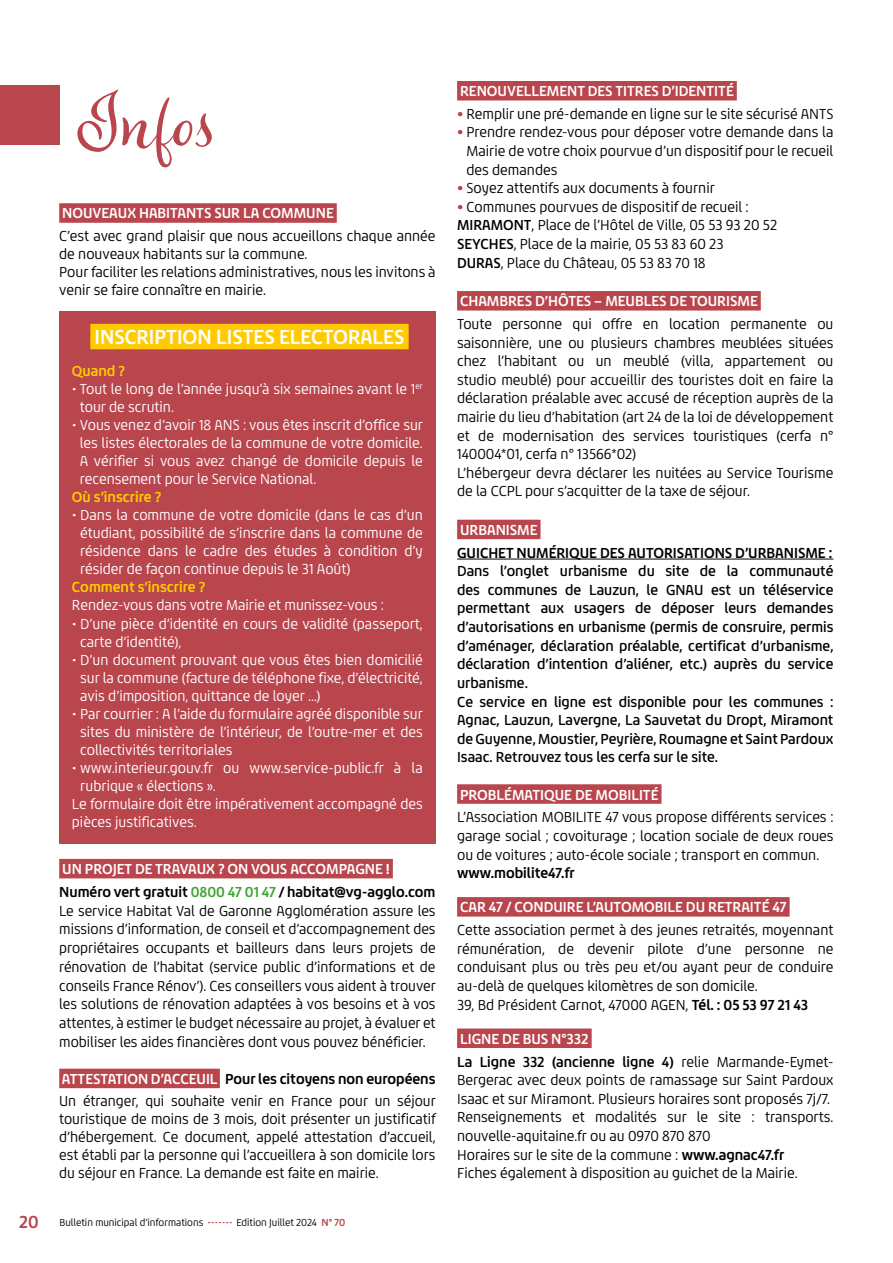
<style>
.page{position:relative;width:893px;height:1263px;background:#fff}
.page>*{position:absolute;margin:0;border:0;box-sizing:border-box;transform-origin:0 0}
.t1{font:700 72px "Caprizant";letter-spacing:.005em;color:#b9454d}
.t2{font:21px "Chypre Nor Bol";color:#fff}
.t3{font:15px/18.6px "Chypre Nor Reg";color:#000}
.t4{font:15px/18px "Chypre Nor Reg";color:#fff;text-align:justify}
.t5{font:15px/18.6px "Chypre Nor Med";color:#000}
.t6{font:15px/23px "Chypre Nor Bol";color:#000}
.t7{font:15px "Chypre Nor Bol";color:#fff}
.t8{font:15px "Chypre Nor Dem";color:#000}
.t9{font:15px "Chypre Nor Bol";color:#ffcb00}
.t10{font:10.5px "Chypre Nor Reg";color:#000}
.s1{font-family:"Chypre Nor Bol";color:#b9454d}
.s2{font-family:"Chypre Nor Dem"}
.s3{font-family:"Chypre Nor Bol"}
.s4{font-family:"Chypre Nor Reg"}
.s5{color:#fff}
.s6{color:#3fa535}
.s7{font-family:"Chypre Nor Bol";font-size:18px;color:#b9454d}
</style>
<div class="page">
<svg style="left:208px;top:1222px;width:24px;height:1px"></svg>
<div style="left:59px;top:311px;width:377px;height:533px;background:#b9454d"></div>
<div style="left:59px;top:203px;width:278px;height:20px;background:#b9454d"></div>
<div style="left:90px;top:324px;width:319px;height:25px;background:#ffcb00"></div>
<div style="left:0;top:85px;width:60px;height:60px;background:#b9454d"></div>
<div style="left:457px;top:81px;width:280px;height:19px;background:#b9454d"></div>
<div style="left:457px;top:291px;width:304px;height:20px;background:#b9454d"></div>
<div style="left:457px;top:520px;width:83px;height:19px;background:#b9454d"></div>
<hr style="left:457px;top:559px;width:376px;height:1px;background:#000">
<div style="left:457px;top:784px;width:204px;height:20px;background:#b9454d"></div>
<div style="left:457px;top:897px;width:333px;height:19px;background:#b9454d"></div>
<div style="left:457px;top:1028px;width:135px;height:20px;background:#b9454d"></div>
<div style="left:59px;top:859px;width:334px;height:19px;background:#b9454d"></div>
<div style="left:59px;top:1069px;width:161px;height:19px;background:#b9454d"></div>
<h1 class="t1" style="left:78px;top:78px;width:141px">Infos</h1>
<p class="t7" style="left:460px;top:82px;width:275px">RENOUVELLEMENT DES TITRES D’IDENTITÉ</p>
<p class="t3" style="left:457px;top:105px;width:378px"><span class="s1">•</span> Remplir une pré-demande en ligne sur le site sécurisé ANTS</p>
<p class="t3" style="left:466px;top:123px;width:368px;text-align:justify;text-indent:-9px"><span class="s1">•</span> Prendre rendez-vous pour déposer votre demande dans la Mairie de votre choix pourvue d’un dispositif pour le recueil des demandes</p>
<p class="t3" style="left:457px;top:179px;width:259px"><span class="s1">•</span> Soyez attentifs aux documents à fournir</p>
<p class="t3" style="left:457px;top:198px;width:322px"><span class="s1">•</span> Communes pourvues de dispositif de recueil :<br><span class="s2">MIRAMONT</span>, Place de l’Hôtel de Ville, 05 53 93 20 52<br><span class="s2">SEYCHES</span>, Place de la mairie, 05 53 83 60 23<br><span class="s2">DURAS</span>, Place du Château, 05 53 83 70 18</p>
<p class="t7" style="left:460px;top:292px;width:299px">CHAMBRES D’HÔTES – MEUBLES DE TOURISME</p>
<p class="t3" style="left:457px;top:315px;width:378px">Toute personne qui offre en location permanente ou saisonnière, une ou plusieurs chambres meublées situées chez l’habitant ou un meublé (villa, appartement ou studio meublé) pour accueillir des touristes doit en faire la déclaration préalable avec accusé de réception auprès de la mairie du lieu d’habitation (art 24 de la loi de développement et de modernisation des services touristiques (cerfa n° 140004*01, cerfa n° 13566*02)<br>L’hébergeur devra déclarer les nuitées au Service Tourisme de la CCPL pour s’acquitter de la taxe de séjour.</p>
<p class="t7" style="left:460px;top:521px;width:79px">URBANISME</p>
<p class="t6" style="left:457px;top:541px;width:377px">GUICHET NUMÉRIQUE DES AUTORISATIONS D’URBANISME :</p>
<p class="t5" style="left:457px;top:562px;width:378px">Dans l’onglet urbanisme du site de la communauté des communes de Lauzun, le GNAU est un téléservice permettant aux usagers de déposer leurs demandes d’autorisations en urbanisme (permis de consruire, permis d’aménager, déclaration préalable, certificat d’urbanisme, déclaration d’intention d’aliéner, etc.) auprès du service urbanisme.<br>Ce service en ligne est disponible pour les communes :<br>Agnac, Lauzun, Lavergne, La Sauvetat du Dropt, Miramont de Guyenne, Moustier, Peyrière, Roumagne et Saint Pardoux Isaac. Retrouvez tous les cerfa sur le site.</p>
<p class="t7" style="left:460px;top:786px;width:200px">PROBLÉMATIQUE DE MOBILITÉ</p>
<p class="t3" style="left:457px;top:808px;width:378px;text-align:justify">L’Association MOBILITE 47 vous propose différents services : garage social ; covoiturage ; location sociale de deux roues ou de voitures ; auto-école sociale ; transport en commun.</p>
<p class="t6" style="left:457px;top:862px;width:119px">www.mobilite47.fr</p>
<p class="t7" style="left:460px;top:898px;width:328px">CAR 47 / CONDUIRE L’AUTOMOBILE DU RETRAITÉ 47</p>
<p class="t3" style="left:457px;top:921px;width:378px">Cette association permet à des jeunes retraités, moyennant rémunération, de devenir pilote d’une personne ne conduisant plus ou très peu et/ou ayant peur de conduire au-delà de quelques kilomètres de son domicile.<br>39, Bd Président Carnot, 47000 AGEN, <span class="s3">Tél. : 05 53 97 21 43</span></p>
<p class="t7" style="left:460px;top:1030px;width:130px">LIGNE DE BUS N°332</p>
<p class="t8" style="left:457px;top:1053px;width:378px">La Ligne 332 (ancienne ligne 4) <span class="s4">relie Marmande-Eymet-</span></p>
<p class="t3" style="left:457px;top:1071px;width:378px">Bergerac avec deux points de ramassage sur Saint Pardoux Isaac et sur Miramont. Plusieurs horaires sont proposés 7j/7.<br>Renseignements et modalités sur le site : transports. nouvelle-aquitaine.fr ou au 0970 870 870<br>Horaires sur le site de la commune : <span class="s3">www.agnac47.fr<br></span>Fiches également à disposition au guichet de la Mairie.</p>
<p class="t7" style="left:62px;top:204px;width:273px">NOUVEAUX HABITANTS SUR LA COMMUNE</p>
<p class="t3" style="left:59px;top:227px;width:378px;line-height:18px">C’est avec grand plaisir que nous accueillons chaque année de nouveaux habitants sur la commune.<br>Pour faciliter les relations administratives, nous les invitons à venir se faire connaître en mairie.</p>
<h2 class="t2" style="left:95px;top:325px;width:311px">INSCRIPTION LISTES ELECTORALES</h2>
<p class="t9" style="left:72px;top:362px;width:55px">Quand ?</p>
<p class="t4" style="left:80px;top:380px;width:345px;text-indent:-8px">• Tout le long de l’année jusqu’à six semaines avant le 1<sup>er </sup>tour de scrutin.</p>
<p class="t4" style="left:80px;top:416px;width:345px;text-indent:-8px">• Vous venez d’avoir 18 ANS : vous êtes inscrit d’office sur les listes électorales de la commune de votre domicile.<br>A vérifier si vous avez changé de domicile depuis le recensement pour le Service National.</p>
<p class="t9" style="left:72px;top:488px;width:91px">Où s’inscrire ?</p>
<p class="t4" style="left:80px;top:506px;width:344px;text-indent:-8px">• Dans la commune de votre domicile (dans le cas d’un étudiant, possibilité de s’inscrire dans la commune de résidence dans le cadre des études à condition d’y résider de façon continue depuis le 31 Août)</p>
<p class="t9" style="left:72px;top:579px;width:135px">Comment s’inscrire ?</p>
<p class="t4" style="left:72px;top:596px;width:313px">Rendez-vous dans votre Mairie et munissez-vous :</p>
<p class="t4" style="left:80px;top:614px;width:344px;text-indent:-8px">• D’une pièce d’identité en cours de validité (passeport, carte d’identité),</p>
<p class="t4" style="left:80px;top:651px;width:344px;text-indent:-8px">• D’un document prouvant que vous êtes bien domicilié sur la commune (facture de téléphone fixe, d’électricité, avis d’imposition, quittance de loyer …)</p>
<p class="t4" style="left:80px;top:705px;width:344px;text-indent:-8px">• Par courrier : A l’aide du formulaire agréé disponible sur sites du ministère de l’intérieur, de l’outre-mer et des collectivités territoriales</p>
<p class="t4" style="left:72px;top:759px;width:352px">• www.interieur.gouv.fr ou www.service-public.fr à la</p>
<p class="t4" style="left:80px;top:777px;width:137px">rubrique « élections ».</p>
<p class="t4" style="left:72px;top:795px;width:352px">Le formulaire doit être impérativement accompagné des</p>
<p class="t4" style="left:72px;top:813px;width:126px">pièces justificatives.</p>
<p class="t6" style="left:59px;top:857px;width:378px"><span class="s5">UN PROJET DE TRAVAUX ? ON VOUS ACCOMPAGNE !<br></span>Numéro vert gratuit <span class="s6">0800 47 01 47</span> / habitat@vg-agglo.com</p>
<p class="t3" style="left:59px;top:901px;width:378px;text-align:justify">Le service Habitat Val de Garonne Agglomération assure les missions d’information, de conseil et d’accompagnement des propriétaires occupants et bailleurs dans leurs projets de rénovation de l’habitat (service public d’informations et de conseils France Rénov’). Ces conseillers vous aident à trouver les solutions de rénovation adaptées à vos besoins et à vos attentes, à estimer le budget nécessaire au projet, à évaluer et mobiliser les aides financières dont vous pouvez bénéficier.</p>
<p class="t6" style="left:62px;top:1067px;width:375px"><span class="s5">ATTESTATION D’ACCEUIL</span> Pour les citoyens non européens</p>
<p class="t3" style="left:59px;top:1092px;width:378px;line-height:18px;text-align:justify">Un étranger, qui souhaite venir en France pour un séjour touristique de moins de 3 mois, doit présenter un justificatif d’hébergement. Ce document, appelé attestation d’accueil, est établi par la personne qui l’accueillera à son domicile lors du séjour en France. La demande est faite en mairie.</p>
<p class="t10" style="left:19px;top:1216px;width:186px"><span class="s7">20</span> Bulletin municipal d’informations</p>
<p class="t10" style="left:236px;top:1216px;width:110px">Edition Juillet 2024 <span class="s1">N° 70</span></p>
</div>
